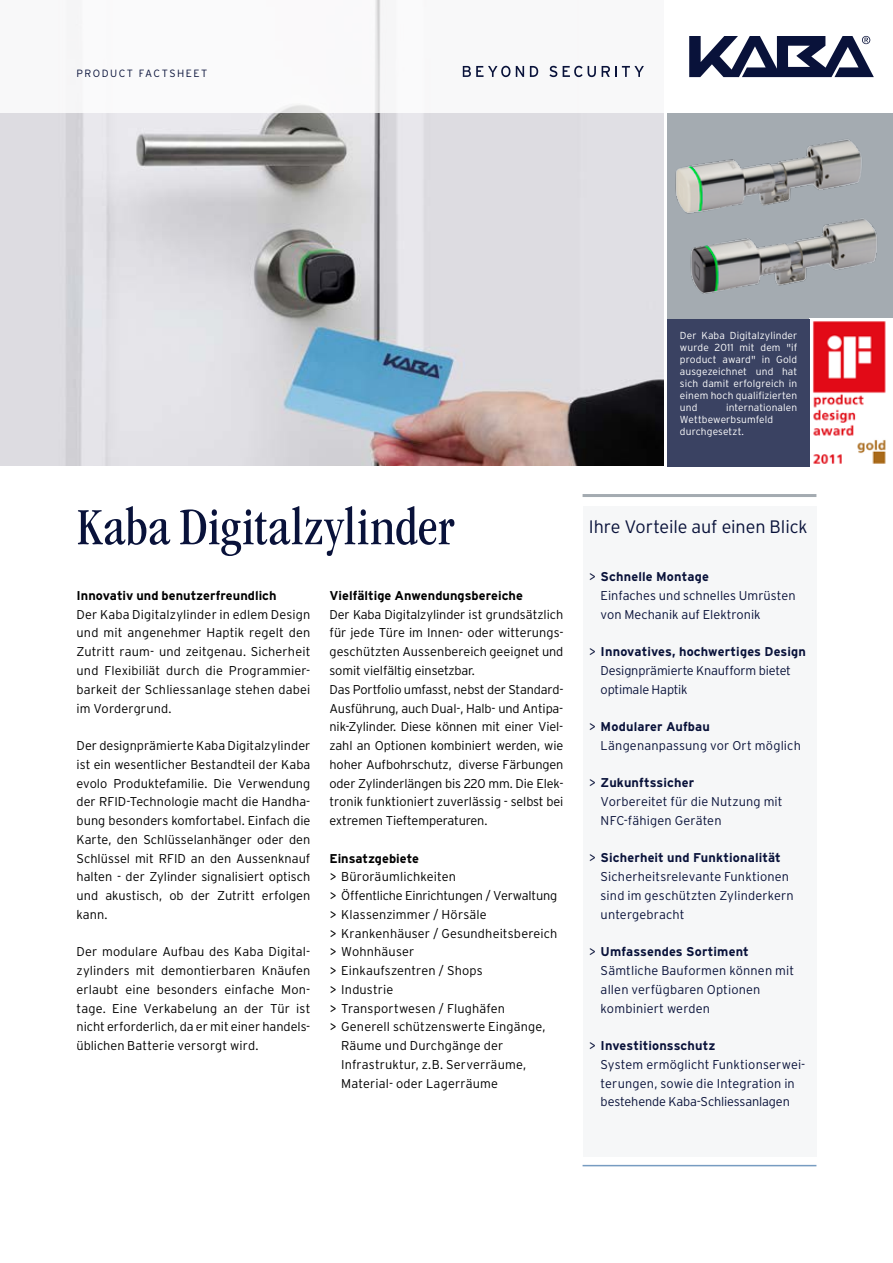
<style>
.page{position:relative;width:893px;height:1263px;background:#fff}
.page>*{position:absolute;margin:0;border:0;box-sizing:border-box;transform-origin:0 0}
.t1{font:condensed 54px "ITC Garamond Std";letter-spacing:.01em;color:#09123a}
.t2{font:300 18px "Interstate";letter-spacing:-.005em;color:#09123a}
.t3{font:300 12.75px/18.8px "Interstate";color:#000;text-align:justify}
.t4{font:300 12.75px/18.8px "Interstate";letter-spacing:.005em;color:#09123a;scale:1.5 1}
.t5{font:300 12.75px "Interstate";color:#000;scale:1.5 1}
.t6{font:300 12.75px/18.8px "Interstate";letter-spacing:-.015em;color:#09123a;scale:1.5 1}
.t7{font:700 12.75px "Interstate";color:#000}
.t8{font:300 10.5px "Interstate";letter-spacing:.145em;color:#09123a}
.t9{font:300 10.2px/12px "Interstate";letter-spacing:.01em;color:#fff;text-align:justify}
.s1{font-weight:700}
</style>
<div class="page">
<img style="left:0;top:113px;width:664px;height:352px">
<div style="left:667px;top:0;width:226px;height:467px;background:#a4abb1"></div>
<img style="left:657px;top:127px;width:205px;height:95px">
<img style="left:672px;top:207px;width:205px;height:87px">
<div style="left:809px;top:319px;width:84px;height:155px;background:#fff"></div>
<img style="left:813px;top:321px;width:73px;height:143px">
<div style="left:0;top:0;width:664px;height:113px;background:#f8f8f9"></div>
<hr style="left:583px;top:1165px;width:233px;height:1px;background:#779cc1">
<hr style="left:583px;top:494px;width:233px;height:3px;background:#a4abb1">
<div style="left:667px;top:0;width:226px;height:113px;background:#fff"></div>
<svg style="left:689px;top:36px;width:185px;height:41px"></svg>
<svg style="left:463px;top:66px;width:47px;height:11px"></svg>
<svg style="left:516px;top:66px;width:8px;height:11px"></svg>
<svg style="left:530px;top:66px;width:8px;height:11px"></svg>
<svg style="left:549px;top:66px;width:8px;height:11px"></svg>
<svg style="left:563px;top:66px;width:33px;height:11px"></svg>
<svg style="left:602px;top:66px;width:42px;height:11px"></svg>
<div style="left:583px;top:506px;width:233px;height:651px;background:#f6f7f8"></div>
<div style="left:667px;top:319px;width:143px;height:148px;background:#3a4262"></div>
<p class="t8" style="left:77px;top:67px;width:132px">PRODUCT FACTSHEET</p>
<p class="t9" style="left:680px;top:329px;width:119px">Der Kaba Digitalzylinder wurde 2011 mit dem "if product award" in Gold ausgezeichnet und hat sich damit erfolgreich in einem hoch qualifizierten und</p>
<p class="t9" style="left:680px;top:401px;width:119px;text-align:left;text-indent:46px">internationalen<br>Wettbewerbsumfeld durchgesetzt.</p>
<h1 class="t1" style="left:77px;top:497px;width:379px">Kaba Digitalzylinder</h1>
<p class="t7" style="left:77px;top:588px;width:202px">Innovativ und benutzerfreundlich</p>
<p class="t3" style="left:77px;top:605px;width:235px">Der Kaba Digitalzylinder in edlem Design und mit angenehmer Haptik regelt den Zutritt raum- und zeitgenau. Sicherheit und Flexibiliät durch die Programmier&shy;barkeit der Schliessanlage stehen dabei im Vordergrund.</p>
<p class="t3" style="left:77px;top:736px;width:235px">Der designprämierte Kaba Digitalzylinder ist ein wesentlicher Bestandteil der Kaba evolo Produktefamilie. Die Verwendung der RFID-Technologie macht die Handha&shy;bung besonders komfortabel. Einfach die Karte, den Schlüsselanhänger oder den Schlüssel mit RFID an den Aussenknauf halten - der Zylinder signalisiert optisch und akustisch, ob der Zutritt erfolgen kann.</p>
<p class="t3" style="left:77px;top:942px;width:235px">Der modulare Aufbau des Kaba Digital&shy;zylinders mit demontierbaren Knäufen erlaubt eine besonders einfache Mon&shy;tage. Eine Verkabelung an der Tür ist nicht erforderlich, da er mit einer handels&shy;üblichen Batterie versorgt wird.</p>
<p class="t7" style="left:330px;top:588px;width:195px">Vielfältige Anwendungsbereiche</p>
<p class="t3" style="left:330px;top:605px;width:235px;text-align:left">Der Kaba Digitalzylinder ist grundsätzlich für jede Türe im Innen- oder witterungs&shy;geschützten Aussenbereich geeignet und somit vielfältig einsetzbar.<br>Das Portfolio umfasst, nebst der Standard-Ausführung, auch Dual-, Halb- und Antipa&shy;nik-Zylinder. Diese können mit einer Viel&shy;zahl an Optionen kombiniert werden, wie hoher Aufbohrschutz, diverse Färbungen oder Zylinderlängen bis 220 mm. Die Elek&shy;tronik funktioniert zuverlässig - selbst bei extremen Tieftemperaturen.</p>
<p class="t7" style="left:330px;top:850px;width:91px">Einsatzgebiete</p>
<p class="t5" style="left:330px;top:869px;width:86px">&gt; Büroräumlichkeiten</p>
<p class="t5" style="left:330px;top:888px;width:153px">&gt; Öffentliche Einrichtungen / Verwaltung</p>
<p class="t5" style="left:330px;top:906px;width:106px">&gt; Klassenzimmer / Hörsäle</p>
<p class="t5" style="left:330px;top:925px;width:153px">&gt; Krankenhäuser / Gesundheitsbereich</p>
<p class="t5" style="left:330px;top:944px;width:58px">&gt; Wohnhäuser</p>
<p class="t5" style="left:330px;top:963px;width:104px">&gt; Einkaufszentren / Shops</p>
<p class="t5" style="left:330px;top:981px;width:44px">&gt; Industrie</p>
<p class="t5" style="left:330px;top:1000px;width:119px">&gt; Transportwesen / Flughäfen</p>
<p class="t5" style="left:330px;top:1019px;width:146px">&gt; Generell schützenswerte Eingänge,</p>
<p class="t3" style="left:341px;top:1036px;width:164px">Räume und Durchgänge der</p>
<p class="t3" style="left:341px;top:1055px;width:186px">Infrastruktur, z.B. Serverräume,</p>
<p class="t3" style="left:341px;top:1073px;width:158px">Material- oder Lagerräume</p>
<h2 class="t2" style="left:589px;top:516px;width:220px">Ihre Vorteile auf einen Blick</h2>
<p class="t4" style="left:601px;top:567px;width:131px;text-indent:-12px">&gt; <span class="s1">Schnelle Montage<br></span>Einfaches und schnelles Umrüsten von Mechanik auf Elektronik</p>
<p class="t6" style="left:601px;top:642px;width:138px;text-indent:-12px">&gt; <span class="s1">Innovatives, hochwertiges Design<br></span>Designprämierte Knaufform bietet optimale Haptik</p>
<p class="t4" style="left:601px;top:717px;width:135px;text-indent:-12px">&gt; <span class="s1">Modularer Aufbau<br></span>Längenanpassung vor Ort möglich</p>
<p class="t4" style="left:601px;top:773px;width:123px;text-indent:-12px">&gt; <span class="s1">Zukunftssicher<br></span>Vorbereitet für die Nutzung mit<br>NFC-fähigen Geräten</p>
<p class="t4" style="left:601px;top:848px;width:130px;text-indent:-12px">&gt; <span class="s1">Sicherheit und Funktionalität<br></span>Sicherheitsrelevante Funktionen sind im geschützten Zylinderkern untergebracht</p>
<p class="t4" style="left:601px;top:942px;width:131px;text-indent:-12px">&gt; <span class="s1">Umfassendes Sortiment<br></span>Sämtliche Bauformen können mit allen verfügbaren Optionen kombiniert werden</p>
<p class="t4" style="left:601px;top:1036px;width:138px;text-indent:-12px">&gt; <span class="s1">Investitionsschutz<br></span>System ermöglicht Funktionserwei&shy;terungen, sowie die Integration in bestehende Kaba-Schliessanlagen</p>
</div>
